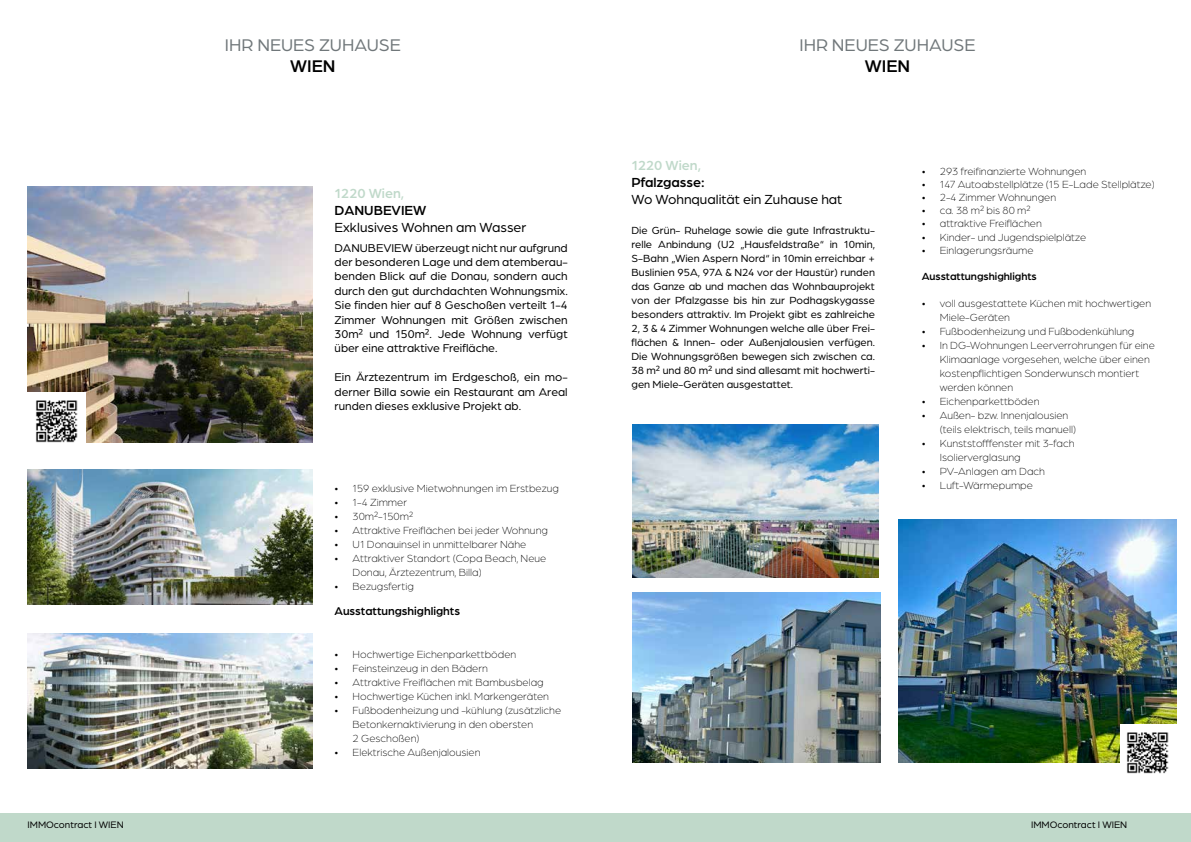
<style>
.page{position:relative;width:1191px;height:842px;background:#fff}
.page>*{position:absolute;margin:0;border:0;box-sizing:border-box;transform-origin:0 0}
.t1{font:18px "Arboria";color:#70777a}
.t2{font:500 18px "Arboria";color:#000}
.t3{font:14px "Arboria";color:#000}
.t4{font:500 14px "Arboria";color:#000}
.t5{font:500 14px "Arboria";color:#c0d9ca}
.t6{font:12px/14.4px "Arboria";color:#000;text-align:justify}
.t7{font:500 12px "Arboria";color:#000}
.t8{font:300 11px/14px "Arboria";color:#000}
.t9{font:11px/14px "Arboria";color:#000;text-align:justify}
.t10{font:500 11px "Arboria";color:#000}
.t11{font:10px "Arboria";color:#000}
</style>
<div class="page">
<img style="left:27px;top:187px;width:286px;height:256px">
<div style="left:17px;top:392px;width:69px;height:65px;background:#fff"></div>
<img style="left:899px;top:520px;width:277px;height:243px">
<div style="left:0;top:814px;width:1191px;height:28px;background:#c0d9ca"></div>
<img style="left:27px;top:470px;width:286px;height:135px">
<img style="left:27px;top:633px;width:286px;height:135px">
<img style="left:632px;top:592px;width:248px;height:171px">
<div style="left:1120px;top:724px;width:69px;height:65px;background:#fff"></div>
<img style="left:1127px;top:732px;width:41px;height:42px">
<img style="left:632px;top:425px;width:246px;height:153px">
<img style="left:36px;top:400px;width:42px;height:42px">
<h1 class="t1" style="left:225px;top:33px;width:177px">IHR NEUES ZUHAUSE</h1>
<h1 class="t2" style="left:290px;top:54px;width:47px">WIEN</h1>
<p class="t5" style="left:334px;top:184px;width:71px">1220 Wien,</p>
<p class="t4" style="left:334px;top:201px;width:93px">DANUBEVIEW</p>
<p class="t3" style="left:334px;top:218px;width:193px">Exklusives Wohnen am Wasser</p>
<p class="t6" style="left:334px;top:240px;width:235px">DANUBEVIEW überzeugt nicht nur aufgrund der besonderen Lage und dem atemberau&shy;benden Blick auf die Donau, sondern auch durch den gut durchdachten Wohnungsmix.<br>Sie finden hier auf 8 Geschoßen verteilt 1-4<br>Zimmer Wohnungen mit Größen zwischen 30m² und 150m². Jede Wohnung verfügt über eine attraktive Freifläche.</p>
<p class="t6" style="left:334px;top:370px;width:235px">Ein Ärztezentrum im Erdgeschoß, ein mo&shy;derner Billa sowie ein Restaurant am Areal runden dieses exklusive Projekt ab.</p>
<p class="t8" style="left:334px;top:481px;width:226px">• 159 exklusive Mietwohnungen im Erstbezug</p>
<p class="t8" style="left:334px;top:495px;width:74px">• 1-4 Zimmer</p>
<p class="t8" style="left:334px;top:509px;width:80px">• 30m²-150m²</p>
<p class="t8" style="left:334px;top:523px;width:215px">• Attraktive Freiflächen bei jeder Wohnung</p>
<p class="t8" style="left:334px;top:537px;width:193px">• U1 Donauinsel in unmittelbarer Nähe</p>
<p class="t8" style="left:352px;top:551px;width:195px;text-indent:-18px">• Attraktiver Standort (Copa Beach, Neue<br>Donau, Ärztezentrum, Billa)</p>
<p class="t8" style="left:334px;top:579px;width:81px">• Bezugsfertig</p>
<p class="t7" style="left:334px;top:603px;width:127px">Ausstattungshighlights</p>
<p class="t8" style="left:334px;top:647px;width:183px">• Hochwertige Eichenparkettböden</p>
<p class="t8" style="left:334px;top:661px;width:155px">• Feinsteinzeug in den Bädern</p>
<p class="t8" style="left:334px;top:675px;width:211px">• Attraktive Freiflächen mit Bambusbelag</p>
<p class="t8" style="left:334px;top:689px;width:216px">• Hochwertige Küchen inkl. Markengeräten</p>
<p class="t8" style="left:352px;top:703px;width:210px;text-indent:-18px">• Fußbodenheizung und -kühlung (zusätzliche<br>Betonkernaktivierung in den obersten<br>2 Geschoßen)</p>
<p class="t8" style="left:334px;top:745px;width:147px">• Elektrische Außenjalousien</p>
<h1 class="t1" style="left:799px;top:33px;width:177px">IHR NEUES ZUHAUSE</h1>
<h1 class="t2" style="left:865px;top:54px;width:47px">WIEN</h1>
<p class="t5" style="left:631px;top:156px;width:71px">1220 Wien,</p>
<p class="t4" style="left:631px;top:173px;width:75px">Pfalzgasse:</p>
<p class="t3" style="left:631px;top:190px;width:212px">Wo Wohnqualität ein Zuhause hat</p>
<p class="t9" style="left:631px;top:223px;width:245px">Die Grün- Ruhelage sowie die gute Infrastruktu&shy;relle Anbindung (U2 „Hausfeldstraße“ in 10min, S-Bahn „Wien Aspern Nord“ in 10min erreichbar + Buslinien 95A, 97A &amp; N24 vor der Haustür) runden das Ganze ab und machen das Wohnbauprojekt von der Pfalzgasse bis hin zur Podhagskygasse besonders attraktiv. Im Projekt gibt es zahlreiche 2, 3 &amp; 4 Zimmer Wohnungen welche alle über Frei&shy;flächen &amp; Innen- oder Außenjalousien verfügen.<br>Die Wohnungsgrößen bewegen sich zwischen ca.<br>38 m² und 80 m² und sind allesamt mit hochwerti&shy;gen Miele-Geräten ausgestattet.</p>
<p class="t8" style="left:921px;top:164px;width:166px">• 293 freifinanzierte Wohnungen</p>
<p class="t8" style="left:921px;top:177px;width:234px">• 147 Autoabstellplätze (15 E-Lade Stellplätze)</p>
<p class="t8" style="left:921px;top:190px;width:136px">• 2-4 Zimmer Wohnungen</p>
<p class="t8" style="left:921px;top:203px;width:110px">• ca. 38 m² bis 80 m²</p>
<p class="t8" style="left:921px;top:216px;width:121px">• attraktive Freiflächen</p>
<p class="t8" style="left:921px;top:230px;width:166px">• Kinder- und Jugendspielplätze</p>
<p class="t8" style="left:921px;top:243px;width:113px">• Einlagerungsräume</p>
<p class="t10" style="left:921px;top:269px;width:116px">Ausstattungshighlights</p>
<p class="t8" style="left:939px;top:296px;width:213px;text-indent:-18px">• voll ausgestattete Küchen mit hochwertigen<br>Miele-Geräten</p>
<p class="t8" style="left:921px;top:324px;width:214px">• Fußbodenheizung und Fußbodenkühlung</p>
<p class="t8" style="left:939px;top:338px;width:216px;text-indent:-18px">• In DG-Wohnungen Leerverrohrungen für eine Klimaanlage vorgesehen, welche über einen kostenpflichtigen Sonderwunsch montiert werden können</p>
<p class="t8" style="left:921px;top:394px;width:119px">• Eichenparkettböden</p>
<p class="t8" style="left:939px;top:408px;width:138px;text-indent:-18px">• Außen- bzw. Innenjalousien (teils elektrisch, teils manuell)</p>
<p class="t8" style="left:939px;top:436px;width:136px;text-indent:-18px">• Kunststofffenster mit 3-fach<br>Isolierverglasung</p>
<p class="t8" style="left:921px;top:464px;width:125px">• PV-Anlagen am Dach</p>
<p class="t8" style="left:921px;top:478px;width:113px">• Luft-Wärmepumpe</p>
<p class="t11" style="left:27px;top:818px;width:98px">IMMOcontract I WIEN</p>
<p class="t11" style="left:1031px;top:818px;width:98px">IMMOcontract I WIEN</p>
</div>
